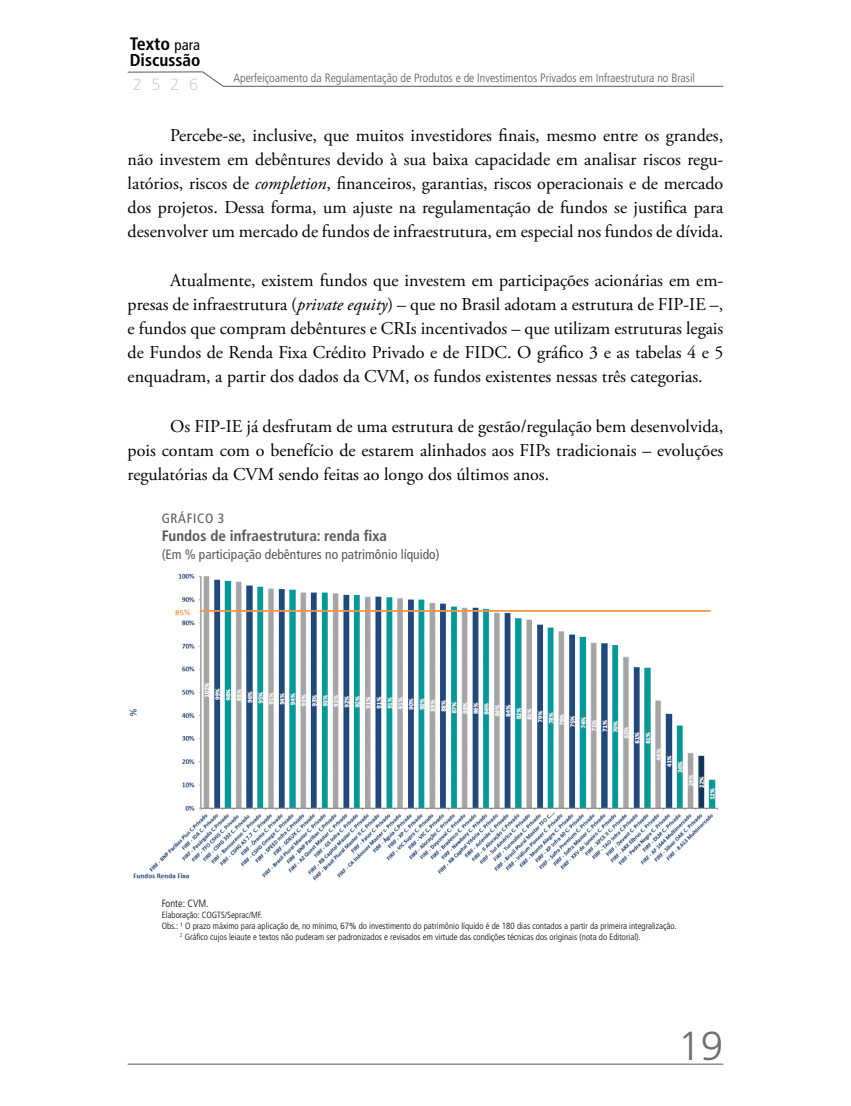
<style>
.page{position:relative;width:851px;height:1106px;background:#fff}
.page>*{position:absolute;margin:0;border:0;box-sizing:border-box;transform-origin:0 0}
.t1{font:300 40.5px "Frutiger LT Pro";color:#706f6f}
.t2{font:18px/24px "Adobe Garamond Pro";color:#000;text-align:justify}
.t3{font:700 condensed 18px "Frutiger LT Pro";color:#000}
.t4{font:700 condensed 17.25px "Frutiger LT Pro";color:#000}
.t5{font:300 16.5px "Frutiger LT Pro";color:#d2d2d2}
.t6{font:700 condensed 15px "Frutiger LT Pro";color:#575756}
.t7{font:condensed 13.5px "Frutiger LT Pro";color:#575756}
.t8{font:condensed 13.5px "Frutiger LT Pro";letter-spacing:.05em;color:#575756}
.t9{font:300 condensed 12px "Frutiger LT Pro";color:#575756}
.t10{font:300 condensed 10.5px "Frutiger LT Pro";color:#000}
.t11{font:300 condensed 9px "Frutiger LT Pro";color:#000}
.s1{font-weight:400;font-size:15px}
.s2{font-style:italic}
</style>
<div class="page">
<svg style="left:127px;top:71px;width:597px;height:16px"></svg>
<hr style="left:128px;top:1063px;width:595px;height:1px;background:#575756">
<img style="left:129px;top:573px;width:589px;height:308px">
<p class="t3" style="left:130px;top:33px;width:72px">Texto <span class="s1">para</span></p>
<p class="t4" style="left:130px;top:50px;width:72px">Discussão</p>
<p class="t5" style="left:133px;top:75px;width:67px">2526</p>
<p class="t9" style="left:233px;top:71px;width:463px">Aperfeiçoamento da Regulamentação de Produtos e de Investimentos Privados em Infraestrutura no Brasil</p>
<p class="t2" style="left:128px;top:124px;width:597px;text-indent:43px">Percebe-se, inclusive, que muitos investidores finais, mesmo entre os grandes, não investem em debêntures devido à sua baixa capacidade em analisar riscos regu&shy;latórios, riscos de <span class="s2">completion</span>, financeiros, garantias, riscos operacionais e de mercado dos projetos. Dessa forma, um ajuste na regulamentação de fundos se justifica para desenvolver um mercado de fundos de infraestrutura, em especial nos fundos de dívida.</p>
<p class="t2" style="left:128px;top:269px;width:597px;text-indent:43px">Atualmente, existem fundos que investem em participações acionárias em em&shy;presas de infraestrutura (<span class="s2">private equity</span>) – que no Brasil adotam a estrutura de FIP-IE –, e fundos que compram debêntures e CRIs incentivados – que utilizam estruturas legais de Fundos de Renda Fixa Crédito Privado e de FIDC. O gráfico 3 e as tabelas 4 e 5 enquadram, a partir dos dados da CVM, os fundos existentes nessas três categorias.</p>
<p class="t2" style="left:128px;top:415px;width:597px;text-indent:43px">Os FIP-IE já desfrutam de uma estrutura de gestão/regulação bem desenvolvida, pois contam com o benefício de estarem alinhados aos FIPs tradicionais – evoluções regulatórias da CVM sendo feitas ao longo dos últimos anos.</p>
<p class="t8" style="left:162px;top:511px;width:64px">GRÁFICO 3</p>
<p class="t6" style="left:162px;top:527px;width:227px">Fundos de infraestrutura: renda fixa</p>
<p class="t7" style="left:162px;top:547px;width:279px">(Em % participação debêntures no patrimônio líquido)</p>
<p class="t10" style="left:162px;top:897px;width:49px">Fonte: CVM.</p>
<p class="t11" style="left:162px;top:909px;width:102px">Elaboração: COGTS/Seprac/MF.</p>
<p class="t11" style="left:162px;top:920px;width:516px">Obs.: ¹ O prazo máximo para aplicação de, no mínimo, 67% do investimento do patrimônio líquido é de 180 dias contados a partir da primeira integralização.</p>
<p class="t11" style="left:180px;top:931px;width:462px"><sup>2</sup> Gráfico cujos leiaute e textos não puderam ser padronizados e revisados em virtude das condições técnicas dos originais (nota do Editorial).</p>
<h1 class="t1" style="left:678px;top:1022px;width:47px">19</h1>
</div>
